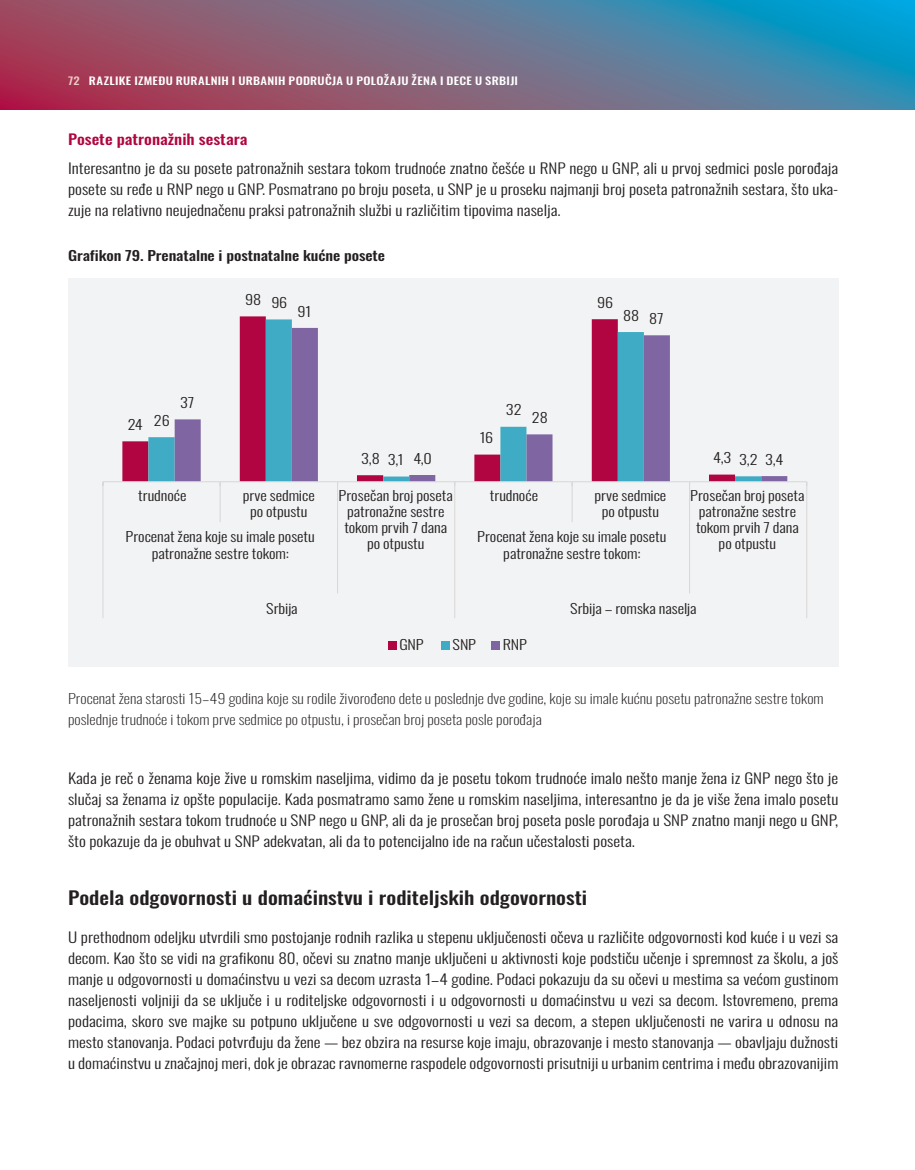
<style>
.page{position:relative;width:915px;height:1170px;background:#fff}
.page>*{position:absolute;margin:0;border:0;box-sizing:border-box;transform-origin:0 0}
.Podnaslov{font:500 18px "Oswald";color:#231f20;scale:1.2 1}
.t1{font:300 14.25px/21px "Oswald";color:#231f20;text-align:justify;scale:1.2 1}
.treci{font:500 14.25px "Oswald";color:#b00540;scale:1.2 1}
.t2{font:300 13.5px/16.2px "Oswald";letter-spacing:-.005em;color:#231f20;text-align:center;scale:1.2 1}
.ispod_tabele{font:200 13.5px/21px "Oswald";color:#231f20;scale:1.2 1}
.slika{font:500 13.5px "Oswald";letter-spacing:-.005em;color:#231f20;scale:1.2 1}
.t3{font:500 10.5px "Oswald";letter-spacing:.025em;color:#fff;scale:1.2 1}
.s1{color:#edc9c7}
</style>
<div class="page">
<svg style="left:0;top:0;width:914px;height:110px;background:#6e6c89"></svg>
<div style="left:68px;top:278px;width:770px;height:389px;background:#f2f3f4"></div>
<div style="left:388px;top:641px;width:8px;height:9px;background:#b00540"></div>
<div style="left:441px;top:641px;width:9px;height:9px;background:#3fabc5"></div>
<div style="left:491px;top:641px;width:9px;height:9px;background:#8065a3"></div>
<svg style="left:122px;top:316px;width:144px;height:165px"></svg>
<svg style="left:148px;top:319px;width:470px;height:162px"></svg>
<svg style="left:175px;top:328px;width:612px;height:153px"></svg>
<hr style="left:103px;top:481px;width:703px;height:1px;background:#dad9d8">
<hr style="left:805px;top:481px;width:2px;height:41px;background:#dad9d8">
<hr style="left:688px;top:481px;width:1px;height:41px;background:#dad9d8">
<hr style="left:571px;top:481px;width:1px;height:41px;background:#dad9d8">
<hr style="left:454px;top:481px;width:1px;height:41px;background:#dad9d8">
<hr style="left:337px;top:481px;width:1px;height:41px;background:#dad9d8">
<hr style="left:219px;top:481px;width:1px;height:41px;background:#dad9d8">
<hr style="left:102px;top:481px;width:1px;height:41px;background:#dad9d8">
<hr style="left:805px;top:522px;width:2px;height:71px;background:#dad9d8">
<hr style="left:688px;top:522px;width:1px;height:71px;background:#dad9d8">
<hr style="left:454px;top:522px;width:1px;height:71px;background:#dad9d8">
<hr style="left:337px;top:522px;width:1px;height:71px;background:#dad9d8">
<hr style="left:102px;top:522px;width:1px;height:71px;background:#dad9d8">
<hr style="left:805px;top:593px;width:2px;height:25px;background:#dad9d8">
<svg style="left:454px;top:593px;width:1px;height:25px"></svg>
<svg style="left:102px;top:593px;width:1px;height:25px"></svg>
<p class="t3" style="left:68px;top:71px;width:376px"><span class="s1">72</span> RAZLIKE IZMEĐU RURALNIH I URBANIH PODRUČJA U POLOŽAJU ŽENA I DECE U SRBIJI</p>
<p class="treci" style="left:68px;top:126px;width:151px">Posete patronažnih sestara</p>
<p class="t1" style="left:68px;top:156px;width:643px">Interesantno je da su posete patronažnih sestara tokom trudnoće znatno češće u RNP nego u GNP, ali u prvoj sedmici posle porođaja posete su ređe u RNP nego u GNP. Posmatrano po broju poseta, u SNP je u proseku najmanji broj poseta patronažnih sestara, što uka&shy;zuje na relativno neujednačenu praksi patronažnih službi u različitim tipovima naselja.</p>
<p class="slika" style="left:68px;top:244px;width:265px">Grafikon 79. Prenatalne i postnatalne kućne posete</p>
<p class="t2" style="left:245px;top:290px;width:15px">98</p>
<p class="t2" style="left:271px;top:293px;width:15px">96</p>
<p class="t2" style="left:297px;top:301px;width:13px">91</p>
<p class="t2" style="left:597px;top:293px;width:15px">96</p>
<p class="t2" style="left:623px;top:306px;width:15px">88</p>
<p class="t2" style="left:649px;top:309px;width:13px">87</p>
<p class="t2" style="left:128px;top:415px;width:14px">24</p>
<p class="t2" style="left:154px;top:411px;width:15px">26</p>
<p class="t2" style="left:180px;top:393px;width:13px">37</p>
<p class="t2" style="left:138px;top:486px;width:42px">trudnoće</p>
<p class="t2" style="left:243px;top:486px;width:61px">prve sedmice po otpustu</p>
<p class="t2" style="left:125px;top:527px;width:159px">Procenat žena koje su imale posetu patronažne sestre tokom:</p>
<p class="t2" style="left:361px;top:449px;width:17px">3,8</p>
<p class="t2" style="left:388px;top:450px;width:15px">3,1</p>
<p class="t2" style="left:413px;top:448px;width:17px">4,0</p>
<p class="t2" style="left:479px;top:428px;width:13px">16</p>
<p class="t2" style="left:505px;top:400px;width:15px">32</p>
<p class="t2" style="left:532px;top:408px;width:15px">28</p>
<p class="t2" style="left:338px;top:486px;width:97px">Prosečan broj poseta patronažne sestre tokom prvih 7 dana po otpustu</p>
<p class="t2" style="left:489px;top:486px;width:42px">trudnoće</p>
<p class="t2" style="left:594px;top:486px;width:61px">prve sedmice po otpustu</p>
<p class="t2" style="left:477px;top:527px;width:159px">Procenat žena koje su imale posetu patronažne sestre tokom:</p>
<p class="t2" style="left:713px;top:448px;width:17px">4,3</p>
<p class="t2" style="left:739px;top:450px;width:17px">3,2</p>
<p class="t2" style="left:765px;top:449px;width:17px">3,4</p>
<p class="t2" style="left:690px;top:486px;width:97px">Prosečan broj poseta patronažne sestre tokom prvih 7 dana po otpustu</p>
<p class="t2" style="left:266px;top:598px;width:28px">Srbija</p>
<p class="t2" style="left:570px;top:598px;width:107px">Srbija – romska naselja</p>
<p class="t2" style="left:399px;top:635px;width:22px">GNP</p>
<p class="t2" style="left:452px;top:635px;width:21px">SNP</p>
<p class="t2" style="left:502px;top:635px;width:22px">RNP</p>
<p class="ispod_tabele" style="left:68px;top:686px;width:631px">Procenat žena starosti 15–49 godina koje su rodile živorođeno dete u poslednje dve godine, koje su imale kućnu posetu patronažne sestre tokom poslednje trudnoće i tokom prve sedmice po otpustu, i prosečan broj poseta posle porođaja</p>
<p class="t1" style="left:68px;top:766px;width:643px">Kada je reč o ženama koje žive u romskim naseljima, vidimo da je posetu tokom trudnoće imalo nešto manje žena iz GNP nego što je slučaj sa ženama iz opšte populacije. Kada posmatramo samo žene u romskim naseljima, interesantno je da je više žena imalo posetu patronažnih sestara tokom trudnoće u SNP nego u GNP, ali da je prosečan broj poseta posle porođaja u SNP znatno manji nego u GNP, što pokazuje da je obuhvat u SNP adekvatan, ali da to potencijalno ide na račun učestalosti poseta.</p>
<p class="Podnaslov" style="left:68px;top:881px;width:434px">Podela odgovornosti u domaćinstvu i roditeljskih odgovornosti</p>
<p class="t1" style="left:68px;top:924px;width:643px">U prethodnom odeljku utvrdili smo postojanje rodnih razlika u stepenu uključenosti očeva u različite odgovornosti kod kuće i u vezi sa decom. Kao što se vidi na grafikonu 80, očevi su znatno manje uključeni u aktivnosti koje podstiču učenje i spremnost za školu, a još manje u odgovornosti u domaćinstvu u vezi sa decom uzrasta 1–4 godine. Podaci pokazuju da su očevi u mestima sa većom gustinom naseljenosti voljniji da se uključe i u roditeljske odgovornosti i u odgovornosti u domaćinstvu u vezi sa decom. Istovremeno, prema podacima, skoro sve majke su potpuno uključene u sve odgovornosti u vezi sa decom, a stepen uključenosti ne varira u odnosu na mesto stanovanja. Podaci potvrđuju da žene — bez obzira na resurse koje imaju, obrazovanje i mesto stanovanja — obavljaju dužnosti u domaćinstvu u značajnoj meri, dok je obrazac ravnomerne raspodele odgovornosti prisutniji u urbanim centrima i među obrazovanijim</p>
</div>
